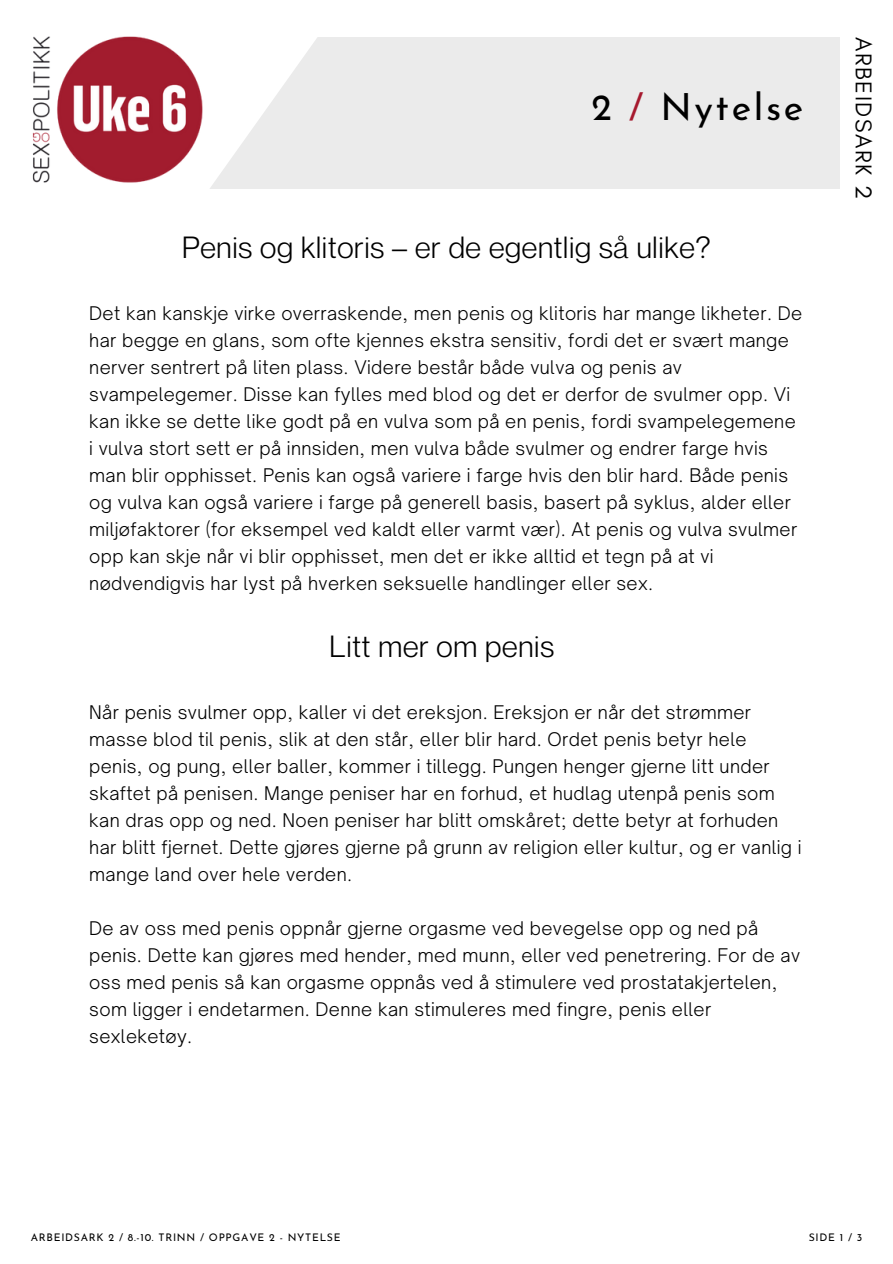
<style>
.page{position:relative;width:893px;height:1264px;background:#fff}
.page>*{position:absolute;margin:0;border:0;box-sizing:border-box;transform-origin:0 0}
.t1{font:37.5px "Josefin Sans";letter-spacing:.07em;color:#000}
.t2{font:30px "Neue Montreal";letter-spacing:.025em;color:#000}
.t3{font:23.25px "Glacial Indifference";letter-spacing:.07em;color:#000}
.t4{font:300 18px/27px "Open Sauce One";letter-spacing:.02em;color:#000}
.t5{font:10.5px "Josefin Sans";letter-spacing:.07em;color:#000}
.s1{color:#a6192e}
</style>
<div class="page">
<div style="left:31px;top:37px;width:808px;height:151px;background:#ebebeb"></div>
<svg style="left:218px;top:37px;width:146px;height:152px"></svg>
<img style="left:31px;top:36px;width:187px;height:153px">
<h1 class="t1" style="left:591px;top:92px;width:213px">2 <span class="s1">/</span> Nytelse</h1>
<h2 class="t2" style="left:182px;top:229px;width:530px">Penis og klitoris – er de egentlig så ulike?</h2>
<p class="t4" style="left:89px;top:300px;width:714px">Det kan kanskje virke overraskende, men penis og klitoris har mange likheter. De har begge en glans, som ofte kjennes ekstra sensitiv, fordi det er svært mange nerver sentrert på liten plass. Videre består både vulva og penis av svampelegemer. Disse kan fylles med blod og det er derfor de svulmer opp. Vi kan ikke se dette like godt på en vulva som på en penis, fordi svampelegemene i vulva stort sett er på innsiden, men vulva både svulmer og endrer farge hvis man blir opphisset. Penis kan også variere i farge hvis den blir hard. Både penis og vulva kan også variere i farge på generell basis, basert på syklus, alder eller miljøfaktorer (for eksempel ved kaldt eller varmt vær). At penis og vulva svulmer opp kan skje når vi blir opphisset, men det er ikke alltid et tegn på at vi nødvendigvis har lyst på hverken seksuelle handlinger eller sex.</p>
<h2 class="t2" style="left:329px;top:628px;width:226px">Litt mer om penis</h2>
<p class="t4" style="left:89px;top:698px;width:713px">Når penis svulmer opp, kaller vi det ereksjon. Ereksjon er når det strømmer masse blod til penis, slik at den står, eller blir hard. Ordet penis betyr hele penis, og pung, eller baller, kommer i tillegg. Pungen henger gjerne litt under skaftet på penisen. Mange peniser har en forhud, et hudlag utenpå penis som kan dras opp og ned. Noen peniser har blitt omskåret; dette betyr at forhuden har blitt fjernet. Dette gjøres gjerne på grunn av religion eller kultur, og er vanlig i mange land over hele verden.</p>
<p class="t4" style="left:89px;top:914px;width:712px">De av oss med penis oppnår gjerne orgasme ved bevegelse opp og ned på penis. Dette kan gjøres med hender, med munn, eller ved penetrering. For de av oss med penis så kan orgasme oppnås ved å stimulere ved prostatakjertelen, som ligger i endetarmen. Denne kan stimuleres med fingre, penis eller sexleketøy.</p>
<p class="t3" style="left:877px;top:37px;width:164px;rotate:90deg">ARBEIDSARK 2</p>
<p class="t5" style="left:31px;top:1232px;width:311px">ARBEIDSARK 2 / 8.-10. TRINN / OPPGAVE 2 - NYTELSE</p>
<p class="t5" style="left:808px;top:1232px;width:55px">SIDE 1 / 3</p>
</div>
